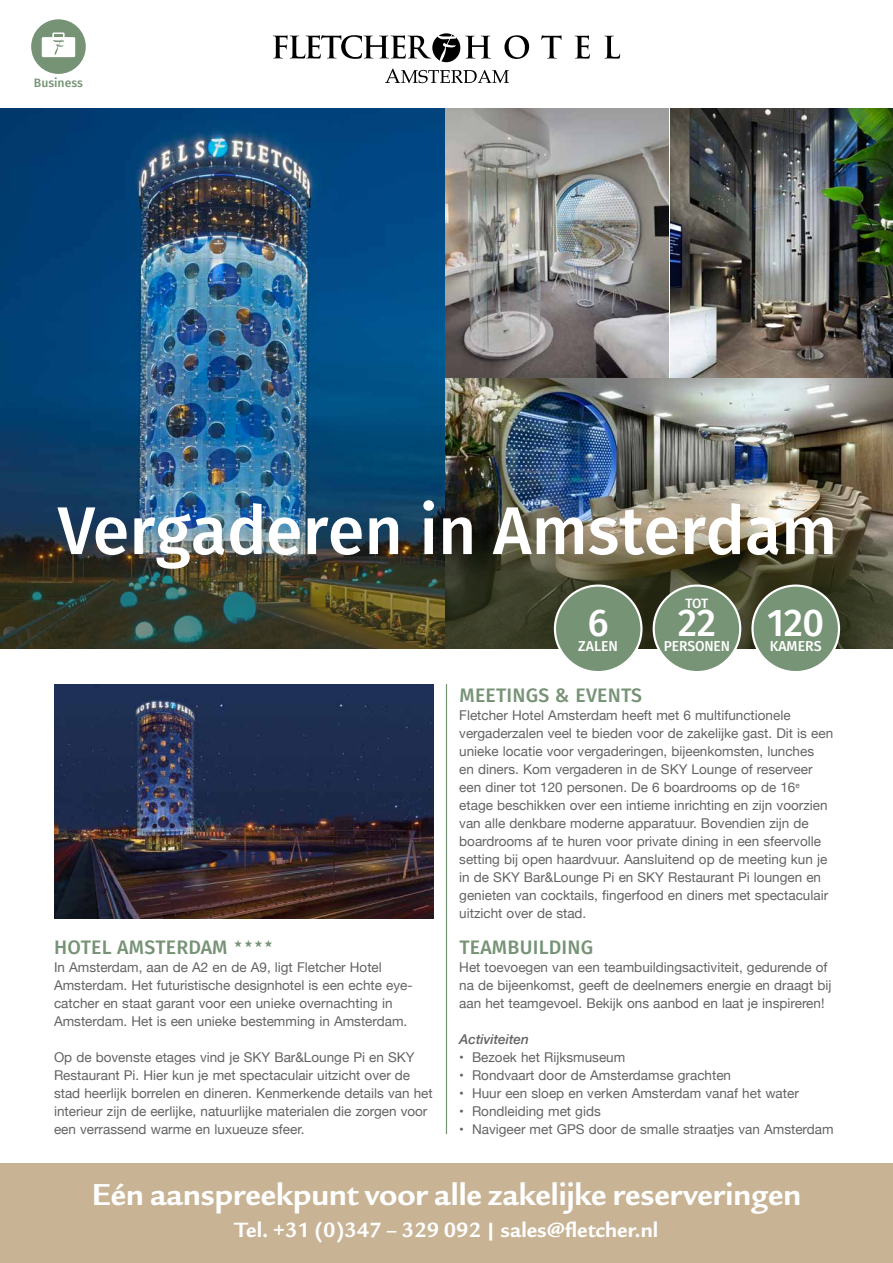
<style>
.page{position:relative;width:893px;height:1263px;background:#fff}
.page>*{position:absolute;margin:0;border:0;box-sizing:border-box;transform-origin:0 0}
.t1{font:500 67.5px "Fira Sans";color:#fff}
.t2{font:500 38.7px "Fira Sans";color:#fff}
.t3{font:700 33px "Legacy Sans ITC Std";color:#fff}
.t4{font:700 22.5px "Legacy Sans ITC Std";color:#fff}
.t5{font:500 19.5px "Fira Sans";letter-spacing:.01em;color:#779376}
.t6{font:500 14.4px "Fira Sans";color:#fff}
.t7{font:500 14.4px "Fira Sans";color:#fff;scale:.96 1}
.t8{font:13.5px/18px "Helvetica Neue";color:#646363}
.t9{font:italic 500 13.5px "Helvetica Neue";color:#646363}
.t10{font:500 13.5px "Fira Sans";color:#fff}
.t11{font:500 12.15px "Fira Sans";color:#779376}
</style>
<div class="page">
<hr style="left:446px;top:684px;width:1px;height:450px;background:#779376">
<img style="left:446px;top:108px;width:223px;height:269px">
<img style="left:446px;top:379px;width:447px;height:143px">
<img style="left:670px;top:108px;width:223px;height:269px">
<img style="left:0;top:108px;width:444px;height:414px">
<img style="left:54px;top:684px;width:380px;height:234px">
<img style="left:0;top:522px;width:893px;height:126px">
<div style="left:752px;top:586px;width:87px;height:86px;background:#779476;border-radius:50%"></div>
<div style="left:751px;top:584px;width:89px;height:89px;border:2px solid #fff;border-radius:50%"></div>
<div style="left:555px;top:586px;width:86px;height:86px;background:#779376;border-radius:50%"></div>
<div style="left:554px;top:584px;width:88px;height:89px;border:2px solid #fff;border-radius:50%"></div>
<div style="left:654px;top:586px;width:86px;height:86px;background:#779476;border-radius:50%"></div>
<div style="left:653px;top:584px;width:88px;height:89px;border:2px solid #fff;border-radius:50%"></div>
<div style="left:0;top:1163px;width:893px;height:100px;background:#c8b395"></div>
<svg style="left:385px;top:69px;width:124px;height:14px"></svg>
<svg style="left:504px;top:35px;width:25px;height:24px"></svg>
<svg style="left:541px;top:35px;width:21px;height:23px"></svg>
<svg style="left:575px;top:35px;width:15px;height:24px"></svg>
<svg style="left:604px;top:36px;width:16px;height:23px"></svg>
<svg style="left:273px;top:33px;width:218px;height:29px"></svg>
<svg style="left:31px;top:19px;width:55px;height:55px"></svg>
<p class="t11" style="left:34px;top:75px;width:51px">Business</p>
<h1 class="t1" style="left:58px;top:483px;width:781px">Vergaderen in Amsterdam</h1>
<h2 class="t2" style="left:588px;top:595px;width:22px">6</h2>
<p class="t6" style="left:578px;top:635px;width:41px">ZALEN</p>
<p class="t10" style="left:685px;top:593px;width:24px">TOT</p>
<h2 class="t2" style="left:678px;top:595px;width:40px">22</h2>
<p class="t7" style="left:664px;top:635px;width:70px">PERSONEN</p>
<h2 class="t2" style="left:767px;top:595px;width:59px">120</h2>
<p class="t6" style="left:770px;top:635px;width:53px">KAMERS</p>
<h3 class="t5" style="left:54px;top:934px;width:175px">HOTEL AMSTERDAM</h3>
<p class="t8" style="left:54px;top:959px;width:360px">In Amsterdam, aan de A2 en de A9, ligt Fletcher Hotel Amsterdam. Het futuristische designhotel is een echte eye&shy;catcher en staat garant voor een unieke overnachting in Amsterdam. Het is een unieke bestemming in Amsterdam.</p>
<p class="t8" style="left:54px;top:1049px;width:380px">Op de bovenste etages vind je SKY Bar&amp;Lounge Pi en SKY Restaurant Pi. Hier kun je met spectaculair uitzicht over de stad heerlijk borrelen en dineren. Kenmerkende details van het interieur zijn de eerlijke, natuurlijke materialen die zorgen voor een verrassend warme en luxueuze sfeer.</p>
<h3 class="t5" style="left:459px;top:682px;width:184px">MEETINGS &amp; EVENTS</h3>
<p class="t8" style="left:459px;top:707px;width:375px">Fletcher Hotel Amsterdam heeft met 6 multifunctionele vergaderzalen veel te bieden voor de zakelijke gast. Dit is een unieke locatie voor vergaderingen, bijeenkomsten, lunches<br>en diners. Kom vergaderen in de SKY Lounge of reserveer een diner tot 120 personen. De 6 boardrooms op de 16<sup>e </sup>etage beschikken over een intieme inrichting en zijn voorzien van alle denkbare moderne apparatuur. Bovendien zijn de boardrooms af te huren voor private dining in een sfeervolle setting bij open haardvuur. Aansluitend op de meeting kun je in de SKY Bar&amp;Lounge Pi en SKY Restaurant Pi loungen en genieten van cocktails, fingerfood en diners met spectaculair uitzicht over de stad.</p>
<h3 class="t5" style="left:459px;top:934px;width:135px">TEAMBUILDING</h3>
<p class="t8" style="left:459px;top:959px;width:374px">Het toevoegen van een teambuildingsactiviteit, gedurende of na de bijeenkomst, geeft de deelnemers energie en draagt bij aan het teamgevoel. Bekijk ons aanbod en laat je inspireren!</p>
<p class="t9" style="left:459px;top:1028px;width:71px">Activiteiten</p>
<p class="t8" style="left:459px;top:1049px;width:168px">• Bezoek het Rijksmuseum</p>
<p class="t8" style="left:459px;top:1067px;width:273px">• Rondvaart door de Amsterdamse grachten</p>
<p class="t8" style="left:459px;top:1085px;width:341px">• Huur een sloep en verken Amsterdam vanaf het water</p>
<p class="t8" style="left:459px;top:1103px;width:143px">• Rondleiding met gids</p>
<p class="t8" style="left:459px;top:1121px;width:376px">• Navigeer met GPS door de smalle straatjes van Amsterdam</p>
<h3 class="t3" style="left:92px;top:1176px;width:711px">Eén aanspreekpunt voor alle zakelijke reserveringen</h3>
<h3 class="t4" style="left:235px;top:1217px;width:425px">Tel. +31 (0)347 – 329 092 | sales@fletcher.nl</h3>
</div>
